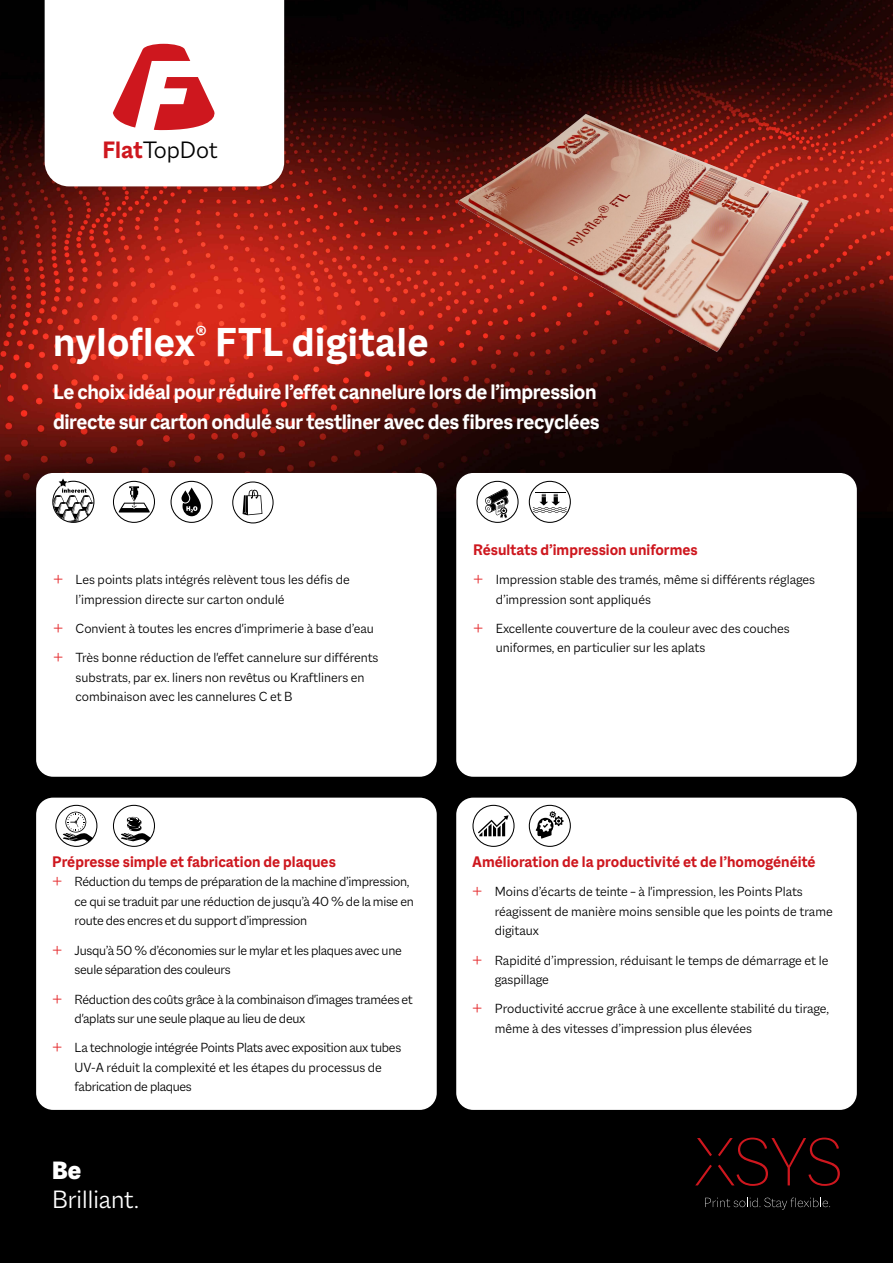
<style>
.page{position:relative;width:893px;height:1263px;background:#000}
.page>*{position:absolute;margin:0;border:0;box-sizing:border-box;transform-origin:0 0}
.t1{font:700 43.5px "Macklin Sans";letter-spacing:.01em;color:#fff}
.t2{font:300 27px "Macklin Sans";color:#fff}
.t3{font:900 27px "Macklin Sans";color:#fff}
.t4{font:300 25.5px "Macklin Sans";color:#000}
.t5{font:700 22.5px/30px "Macklin Sans";letter-spacing:-.02em;color:#fff}
.t6{font:700 16.5px "Macklin Sans";color:#ce171e}
.t7{font:300 14.25px/19.5px "Macklin Sans";letter-spacing:-.005em;color:#000}
.s1{font-weight:700;color:#ce171e}
.s2{font-size:18px;color:#e52d30}
</style>
<div class="page">
<img style="left:0;top:0;width:893px;height:511px">
<svg style="left:45px;top:0;width:239px;height:186px;background:#f9e8e9"></svg>
<svg style="left:705px;top:1198px;width:125px;height:12px"></svg>
<svg style="left:697px;top:1138px;width:15px;height:18px"></svg>
<svg style="left:695px;top:1165px;width:17px;height:20px"></svg>
<svg style="left:718px;top:1137px;width:122px;height:49px"></svg>
<div style="left:36px;top:798px;width:401px;height:312px;background:#fff;border-radius:17px"></div>
<div style="left:36px;top:473px;width:401px;height:304px;background:#fff;border-radius:17px"></div>
<div style="left:456px;top:473px;width:401px;height:304px;background:#fff;border-radius:17px"></div>
<div style="left:456px;top:798px;width:401px;height:312px;background:#fff;border-radius:17px"></div>
<svg style="left:529px;top:804px;width:42px;height:43px"></svg>
<img style="left:419px;top:91px;width:462px;height:278px">
<svg style="left:52px;top:478px;width:43px;height:45px"></svg>
<svg style="left:113px;top:481px;width:42px;height:42px"></svg>
<svg style="left:113px;top:804px;width:42px;height:43px"></svg>
<svg style="left:472px;top:804px;width:43px;height:43px"></svg>
<svg style="left:476px;top:481px;width:43px;height:42px"></svg>
<svg style="left:170px;top:481px;width:43px;height:42px"></svg>
<svg style="left:529px;top:481px;width:42px;height:42px"></svg>
<hr style="left:535px;top:492px;width:31px;height:1px;background:#000">
<svg style="left:55px;top:804px;width:43px;height:43px"></svg>
<svg style="left:232px;top:481px;width:42px;height:43px"></svg>
<h3 class="t4" style="left:103px;top:136px;width:117px"><span class="s1">Flat</span>TopDot</h3>
<h1 class="t1" style="left:53px;top:317px;width:377px">nyloflex<sup>®</sup> FTL digitale</h1>
<h3 class="t5" style="left:53px;top:376px;width:548px">Le choix idéal pour réduire l’effet cannelure lors de l’impression directe sur carton ondulé sur testliner avec des fibres recyclées</h3>
<p class="t7" style="left:76px;top:570px;width:276px;text-indent:-23px"><span class="s2">+</span> Les points plats intégrés relèvent tous les défis de l’impression directe sur carton ondulé</p>
<p class="t7" style="left:53px;top:614px;width:327px;line-height:29.2px"><span class="s2">+</span> Convient à toutes les encres d'imprimerie à base d’eau <span class="s2">+</span> Très bonne réduction de l'effet cannelure sur différents</p>
<p class="t7" style="left:76px;top:667px;width:291px">substrats, par ex. liners non revêtus ou Kraftliners en combinaison avec les cannelures C et B</p>
<p class="t6" style="left:473px;top:540px;width:226px">Résultats d’impression uniformes</p>
<p class="t7" style="left:496px;top:570px;width:321px;text-indent:-23px"><span class="s2">+</span> Impression stable des tramés, même si différents réglages d’impression sont appliqués</p>
<p class="t7" style="left:496px;top:618px;width:295px;text-indent:-23px"><span class="s2">+</span> Excellente couverture de la couleur avec des couches uniformes, en particulier sur les aplats</p>
<p class="t6" style="left:52px;top:852px;width:285px">Prépresse simple et fabrication de plaques</p>
<p class="t7" style="left:75px;top:872px;width:341px;text-indent:-23px"><span class="s2">+</span> Réduction du temps de préparation de la machine d’impression, ce qui se traduit par une réduction de jusqu’à 40 % de la mise en route des encres et du support d’impression</p>
<p class="t7" style="left:75px;top:940px;width:329px;text-indent:-23px"><span class="s2">+</span> Jusqu’à 50 % d’économies sur le mylar et les plaques avec une seule séparation des couleurs</p>
<p class="t7" style="left:75px;top:989px;width:340px;text-indent:-23px"><span class="s2">+</span> Réduction des coûts grâce à la combinaison d'images tramées et d'aplats sur une seule plaque au lieu de deux</p>
<p class="t7" style="left:75px;top:1038px;width:328px;text-indent:-23px"><span class="s2">+</span> La technologie intégrée Points Plats avec exposition aux tubes<br>UV-A réduit la complexité et les étapes du processus de fabrication de plaques</p>
<h2 class="t3" style="left:52px;top:1155px;width:31px">Be</h2>
<h2 class="t2" style="left:52px;top:1184px;width:88px">Brilliant.</h2>
<p class="t6" style="left:472px;top:852px;width:345px">Amélioration de la productivité et de l’homogénéité</p>
<p class="t7" style="left:495px;top:882px;width:339px;text-indent:-23px"><span class="s2">+</span> Moins d’écarts de teinte – à l'impression, les Points Plats réagissent de manière moins sensible que les points de trame digitaux</p>
<p class="t7" style="left:495px;top:950px;width:335px;text-indent:-23px"><span class="s2">+</span> Rapidité d’impression, réduisant le temps de démarrage et le gaspillage</p>
<p class="t7" style="left:495px;top:999px;width:336px;text-indent:-23px"><span class="s2">+</span> Productivité accrue grâce à une excellente stabilité du tirage, même à des vitesses d’impression plus élevées</p>
</div>
